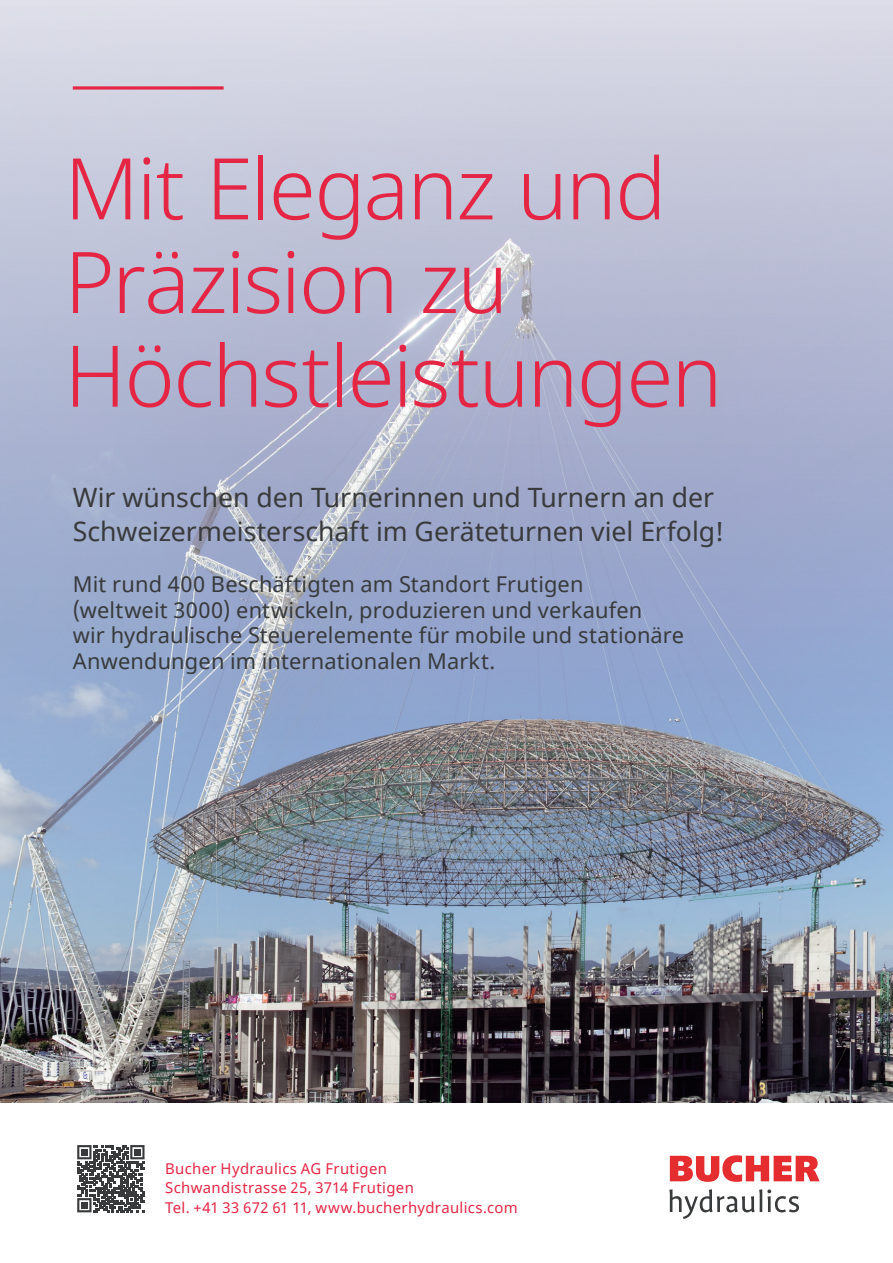
<style>
.page{position:relative;width:893px;height:1263px;background:#fff}
.page>*{position:absolute;margin:0;border:0;box-sizing:border-box;transform-origin:0 0}
.t1{font:300 85.2px/93.6px "Noto Sans";letter-spacing:-.02em;color:#e52544}
.t2{font:26.55px/34px "Noto Sans";color:#383a3b}
.t3{font:21.75px/25.5px "Noto Sans";letter-spacing:.005em;color:#383a3b}
.t4{font:14.85px/19.2px "Noto Sans";letter-spacing:.02em;color:#e52544}
</style>
<div class="page">
<img style="left:0;top:0;width:893px;height:1102px">
<svg style="left:73px;top:86px;width:151px;height:4px"></svg>
<svg style="left:670px;top:1155px;width:149px;height:27px"></svg>
<svg style="left:669px;top:1189px;width:130px;height:30px"></svg>
<svg style="left:77px;top:1145px;width:68px;height:67px"></svg>
<p class="t1" style="left:65px;top:144px;width:659px">Mit Eleganz und<br>Präzision zu<br>Höchstleistungen</p>
<p class="t2" style="left:73px;top:481px;width:653px">Wir wünschen den Turnerinnen und Turnern an der<br>Schweizermeisterschaft im Geräteturnen viel Erfolg!</p>
<p class="t3" style="left:73px;top:572px;width:613px">Mit rund 400 Beschäftigten am Standort Frutigen<br>(weltweit 3000) entwickeln, produzieren und verkaufen<br>wir hydraulische Steuerelemente für mobile und stationäre Anwendungen im internationalen Markt.</p>
<p class="t4" style="left:165px;top:1160px;width:354px">Bucher Hydraulics AG Frutigen<br>Schwandistrasse 25, 3714 Frutigen<br>Tel. +41 33 672 61 11, www.bucherhydraulics.com</p>
</div>
